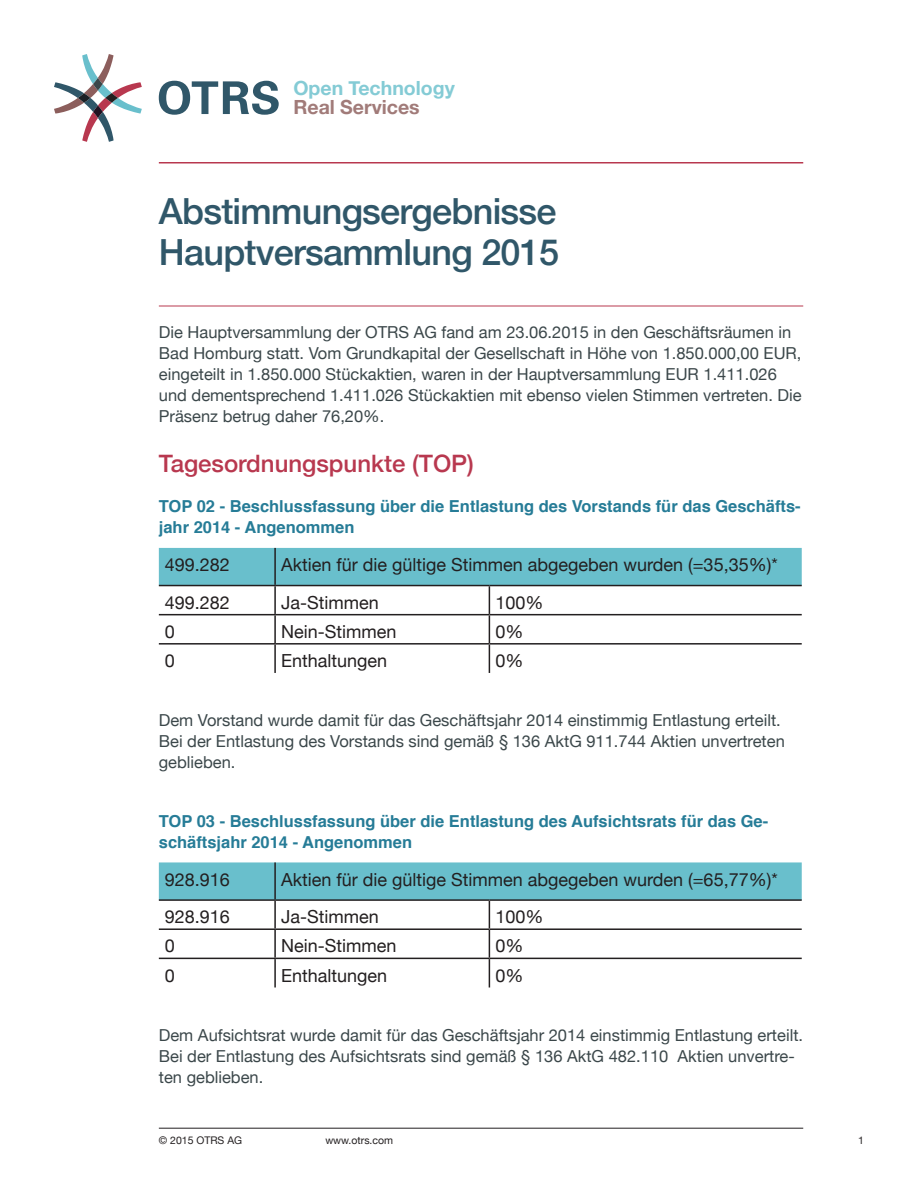
<style>
.page{position:relative;width:918px;height:1188px;background:#fff}
.page>*{position:absolute;margin:0;border:0;box-sizing:border-box;transform-origin:0 0}
.t1{font:500 36px/40.5px "Helvetica Neue";letter-spacing:-.02em;color:#305769}
.t2{font:500 24px "Helvetica Neue";color:#b8384f}
.t3{font:700 19.5px "Helvetica Neue";color:#84cbd5}
.t4{font:700 19.5px "Helvetica Neue";color:#a17b79}
.t5{font:18px "Helvetica Neue";color:#231f20}
.t6{font:16.5px/21px "Helvetica Neue";color:#3b474a}
.t7{font:700 16.5px/21px "Helvetica";color:#267c97}
.t8{font:10.5px "Helvetica Neue";color:#231f20}
</style>
<div class="page">
<svg style="left:159px;top:81px;width:120px;height:34px"></svg>
<svg style="left:54px;top:54px;width:88px;height:88px"></svg>
<hr style="left:159px;top:1128px;width:644px;height:1px;background:#231f20">
<hr style="left:159px;top:162px;width:644px;height:2px;background:#b8384f">
<hr style="left:159px;top:306px;width:644px;height:1px;background:#b8384f">
<svg style="left:159px;top:548px;width:643px;height:125px"></svg>
<svg style="left:159px;top:862px;width:643px;height:126px"></svg>
<p class="t3" style="left:293px;top:73px;width:163px">Open Technology</p>
<p class="t4" style="left:293px;top:92px;width:128px">Real Services</p>
<h1 class="t1" style="left:159px;top:188px;width:402px">Abstimmungsergebnisse<br>Hauptversammlung 2015</h1>
<p class="t6" style="left:159px;top:322px;width:644px">Die Hauptversammlung der OTRS AG fand am 23.06.2015 in den Geschäftsräumen in Bad Homburg statt. Vom Grundkapital der Gesellschaft in Höhe von 1.850.000,00 EUR, eingeteilt in 1.850.000 Stückaktien, waren in der Hauptversammlung EUR 1.411.026 und dementsprechend 1.411.026 Stückaktien mit ebenso vielen Stimmen vertreten. Die Präsenz betrug daher 76,20%.</p>
<h2 class="t2" style="left:159px;top:445px;width:317px">Tagesordnungspunkte (TOP)</h2>
<p class="t7" style="left:159px;top:496px;width:643px">TOP 02 - Beschlussfassung über die Entlastung des Vorstands für das Geschäfts&shy;jahr 2014 - Angenommen</p>
<p class="t5" style="left:165px;top:552px;width:67px">499.282</p>
<p class="t5" style="left:281px;top:552px;width:498px">Aktien für die gültige Stimmen abgegeben wurden (=35,35%)*</p>
<p class="t5" style="left:165px;top:589px;width:67px">499.282</p>
<p class="t5" style="left:281px;top:589px;width:99px">Ja-Stimmen</p>
<p class="t5" style="left:495px;top:589px;width:50px">100%</p>
<p class="t5" style="left:165px;top:618px;width:12px">0</p>
<p class="t5" style="left:281px;top:618px;width:117px">Nein-Stimmen</p>
<p class="t5" style="left:495px;top:618px;width:30px">0%</p>
<p class="t5" style="left:165px;top:648px;width:12px">0</p>
<p class="t5" style="left:281px;top:648px;width:108px">Enthaltungen</p>
<p class="t5" style="left:495px;top:648px;width:30px">0%</p>
<p class="t6" style="left:159px;top:711px;width:628px">Dem Vorstand wurde damit für das Geschäftsjahr 2014 einstimmig Entlastung erteilt.<br>Bei der Entlastung des Vorstands sind gemäß § 136 AktG 911.744 Aktien unvertreten geblieben.</p>
<p class="t7" style="left:159px;top:811px;width:611px">TOP 03 - Beschlussfassung über die Entlastung des Aufsichtsrats für das Ge&shy;schäftsjahr 2014 - Angenommen</p>
<p class="t5" style="left:165px;top:866px;width:67px">928.916</p>
<p class="t5" style="left:281px;top:866px;width:498px">Aktien für die gültige Stimmen abgegeben wurden (=65,77%)*</p>
<p class="t5" style="left:165px;top:904px;width:67px">928.916</p>
<p class="t5" style="left:281px;top:904px;width:99px">Ja-Stimmen</p>
<p class="t5" style="left:495px;top:904px;width:50px">100%</p>
<p class="t5" style="left:165px;top:933px;width:12px">0</p>
<p class="t5" style="left:281px;top:933px;width:117px">Nein-Stimmen</p>
<p class="t5" style="left:495px;top:933px;width:30px">0%</p>
<p class="t5" style="left:165px;top:962px;width:12px">0</p>
<p class="t5" style="left:281px;top:962px;width:108px">Enthaltungen</p>
<p class="t5" style="left:495px;top:962px;width:30px">0%</p>
<p class="t6" style="left:159px;top:1025px;width:646px">Dem Aufsichtsrat wurde damit für das Geschäftsjahr 2014 einstimmig Entlastung erteilt.<br>Bei der Entlastung des Aufsichtsrats sind gemäß § 136 AktG 482.110 Aktien unvertre&shy;ten geblieben.</p>
<p class="t8" style="left:159px;top:1133px;width:85px">© 2015 OTRS AG</p>
<p class="t8" style="left:325px;top:1133px;width:69px">www.otrs.com</p>
<p class="t8" style="left:858px;top:1133px;width:7px">1</p>
</div>
